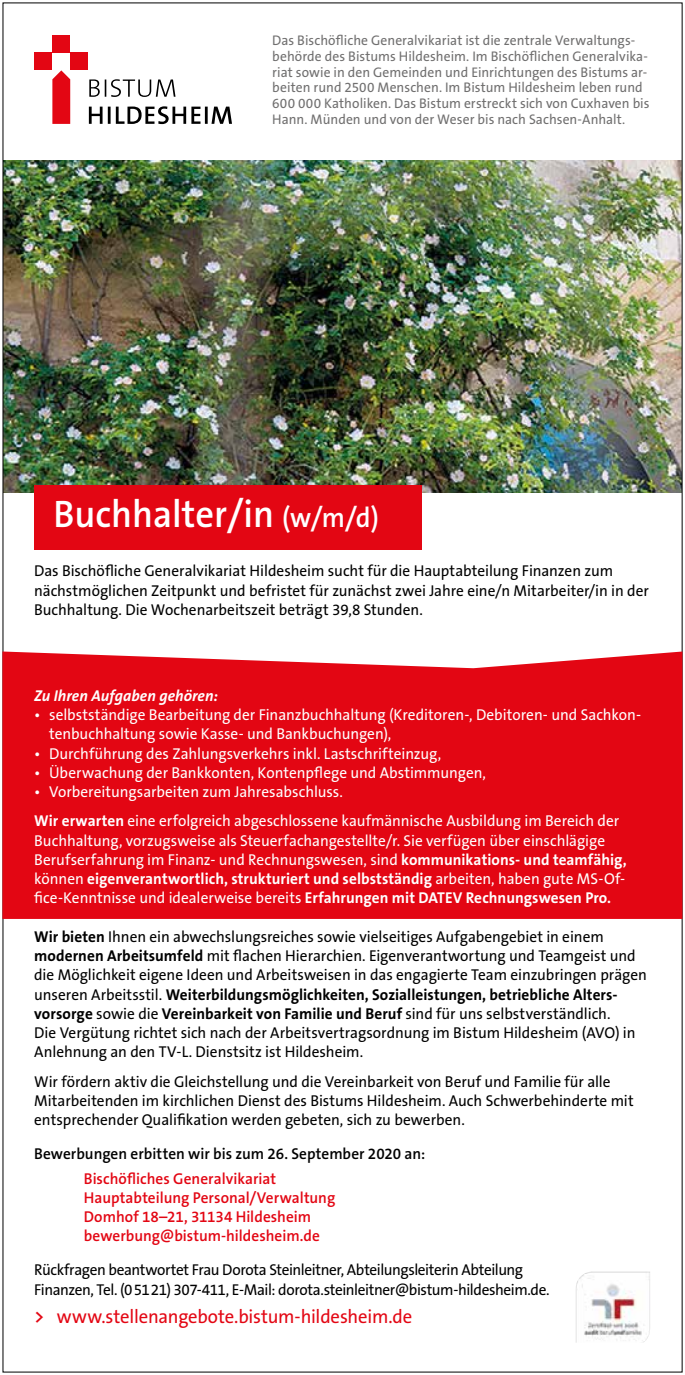
<style>
.page{position:relative;width:685px;height:1375px;background:#fff}
.page>*{position:absolute;margin:0;border:0;box-sizing:border-box;transform-origin:0 0}
.t1{font:600 38.5px "The Sans B6";color:#fff;scale:.95 1}
.t2{font:19.25px "The Sans B5 Plain";letter-spacing:-.01em;color:#e30613}
.t3{font:15.75px/19.2px "The Sans B5 Plain";letter-spacing:-.005em;color:#000}
.t4{font:15.75px/19.2px "The Sans B5 Plain";letter-spacing:-.005em;color:#fff}
.t5{font:700 15.75px/19.2px "The Sans B7";letter-spacing:.005em;color:#000}
.t6{font:15.75px/19.2px "The Sans B5 Plain";letter-spacing:-.03em;color:#000}
.t7{font:600 15.75px/19.2px "The Sans B6";color:#e30613}
.t8{font:700 15.75px "The Sans B7";letter-spacing:.005em;color:#fff}
.t9{font:600 15.75px "The Sans B6";color:#000}
.t10{font:italic 700 15.75px "The Sans B7";letter-spacing:.005em;color:#fff}
.t11{font:14px/15.8px "The Sans B5 Plain";letter-spacing:.005em;color:#706f6f}
.s1{font-size:28px}
.s2{font-family:"The Sans B7";font-weight:700}
.s3{font-family:"The Sans B5 Plain";font-weight:400}
.s4{font-family:"The Sans B6";font-weight:600}
</style>
<div class="page">
<img style="left:5px;top:160px;width:675px;height:332px">
<div style="left:2px;top:651px;width:680px;height:267px;background:#e30613"></div>
<img style="left:576px;top:1271px;width:74px;height:71px">
<div style="left:52px;top:35px;width:18px;height:18px;background:#e30613"></div>
<div style="left:70px;top:53px;width:18px;height:17px;background:#e30613"></div>
<div style="left:35px;top:53px;width:17px;height:17px;background:#e30613"></div>
<svg style="left:52px;top:70px;width:18px;height:54px"></svg>
<svg style="left:89px;top:106px;width:143px;height:18px"></svg>
<svg style="left:89px;top:79px;width:86px;height:18px"></svg>
<div style="left:34px;top:485px;width:387px;height:65px;background:#e30613"></div>
<p class="t11" style="left:272px;top:33px;width:379px">Das Bischöfliche Generalvikariat ist die zentrale Verwaltungs&shy;behörde des Bistums Hildesheim. Im Bischöflichen Generalvika&shy;riat sowie in den Gemeinden und Einrichtungen des Bistums ar&shy;beiten rund 2500 Menschen. Im Bistum Hildesheim leben rund 600 000 Katholiken. Das Bistum erstreckt sich von Cuxhaven bis Hann. Münden und von der Weser bis nach Sachsen-Anhalt.</p>
<h1 class="t1" style="left:53px;top:493px;width:344px">Buchhalter/in <span class="s1">(w/m/d)</span></h1>
<p class="t3" style="left:34px;top:561px;width:616px">Das Bischöfliche Generalvikariat Hildesheim sucht für die Hauptabteilung Finanzen zum nächstmöglichen Zeitpunkt und befristet für zunächst zwei Jahre eine/n Mitarbeiter/in in der<br>Buchhaltung. Die Wochenarbeitszeit beträgt 39,8 Stunden.</p>
<p class="t10" style="left:34px;top:687px;width:185px">Zu Ihren Aufgaben gehören:</p>
<p class="t4" style="left:49px;top:705px;width:593px;text-indent:-15px">• selbstständige Bearbeitung der Finanzbuchhaltung (Kreditoren-, Debitoren- und Sachkon&shy;tenbuchhaltung sowie Kasse- und Bankbuchungen),</p>
<p class="t4" style="left:34px;top:744px;width:408px">• Durchführung des Zahlungsverkehrs inkl. Lastschrifteinzug,</p>
<p class="t4" style="left:34px;top:763px;width:453px">• Überwachung der Bankkonten, Kontenpflege und Abstimmungen,</p>
<p class="t4" style="left:34px;top:777px;width:586px;line-height:29.2px">• Vorbereitungsarbeiten zum Jahresabschluss.<br><span class="s2">Wir erwarten</span> eine erfolgreich abgeschlossene kaufmännische Ausbildung im Bereich der</p>
<p class="t4" style="left:34px;top:831px;width:594px">Buchhaltung, vorzugsweise als Steuerfachangestellte/r. Sie verfügen über einschlägige<br>Berufserfahrung im Finanz- und Rechnungswesen, sind <span class="s2">kommunikations- und teamfähig,</span></p>
<p class="t8" style="left:34px;top:870px;width:592px"><span class="s3">können</span> eigenverantwortlich, strukturiert und selbstständig <span class="s3">arbeiten, haben gute MS-Of-</span></p>
<p class="t4" style="left:34px;top:888px;width:578px">fice-Kenntnisse und idealerweise bereits <span class="s2">Erfahrungen mit DATEV Rechnungswesen Pro.</span></p>
<p class="t3" style="left:34px;top:927px;width:614px"><span class="s2">Wir bieten</span> Ihnen ein abwechslungsreiches sowie vielseitiges Aufgabengebiet in einem <span class="s2">modernen Arbeitsumfeld</span> mit flachen Hierarchien. Eigenverantwortung und Teamgeist und die Möglichkeit eigene Ideen und Arbeitsweisen in das engagierte Team einzubringen prägen</p>
<p class="t5" style="left:34px;top:985px;width:585px"><span class="s3">unseren Arbeitsstil.</span> Weiterbildungsmöglichkeiten, Sozialleistungen, betriebliche Alters&shy;vorsorge <span class="s3">sowie die</span> Vereinbarkeit von Familie und Beruf <span class="s3">sind für uns selbstverständlich.</span></p>
<p class="t3" style="left:34px;top:1023px;width:603px">Die Vergütung richtet sich nach der Arbeitsvertragsordnung im Bistum Hildesheim (AVO) in<br>Anlehnung an den TV-L. Dienstsitz ist Hildesheim.</p>
<p class="t3" style="left:34px;top:1071px;width:601px">Wir fördern aktiv die Gleichstellung und die Vereinbarkeit von Beruf und Familie für alle<br>Mitarbeitenden im kirchlichen Dienst des Bistums Hildesheim. Auch Schwerbehinderte mit entsprechender Qualifikation werden gebeten, sich zu bewerben.</p>
<p class="t9" style="left:34px;top:1145px;width:392px">Bewerbungen erbitten wir bis zum 26. September 2020 an:</p>
<p class="t7" style="left:84px;top:1168px;width:253px">Bischöfliches Generalvikariat Hauptabteilung Personal/Verwaltung Domhof 18–21, 31134 Hildesheim bewerbung@bistum-hildesheim.de</p>
<p class="t6" style="left:34px;top:1260px;width:517px">Rückfragen beantwortet Frau Dorota Steinleitner, Abteilungsleiterin Abteilung<br>Finanzen, Tel. (05121) 307-411, E-Mail: dorota.steinleitner@bistum-hildesheim.de.</p>
<p class="t2" style="left:34px;top:1305px;width:379px"><span class="s4">&gt;</span> www.stellenangebote.bistum-hildesheim.de</p>
</div>
